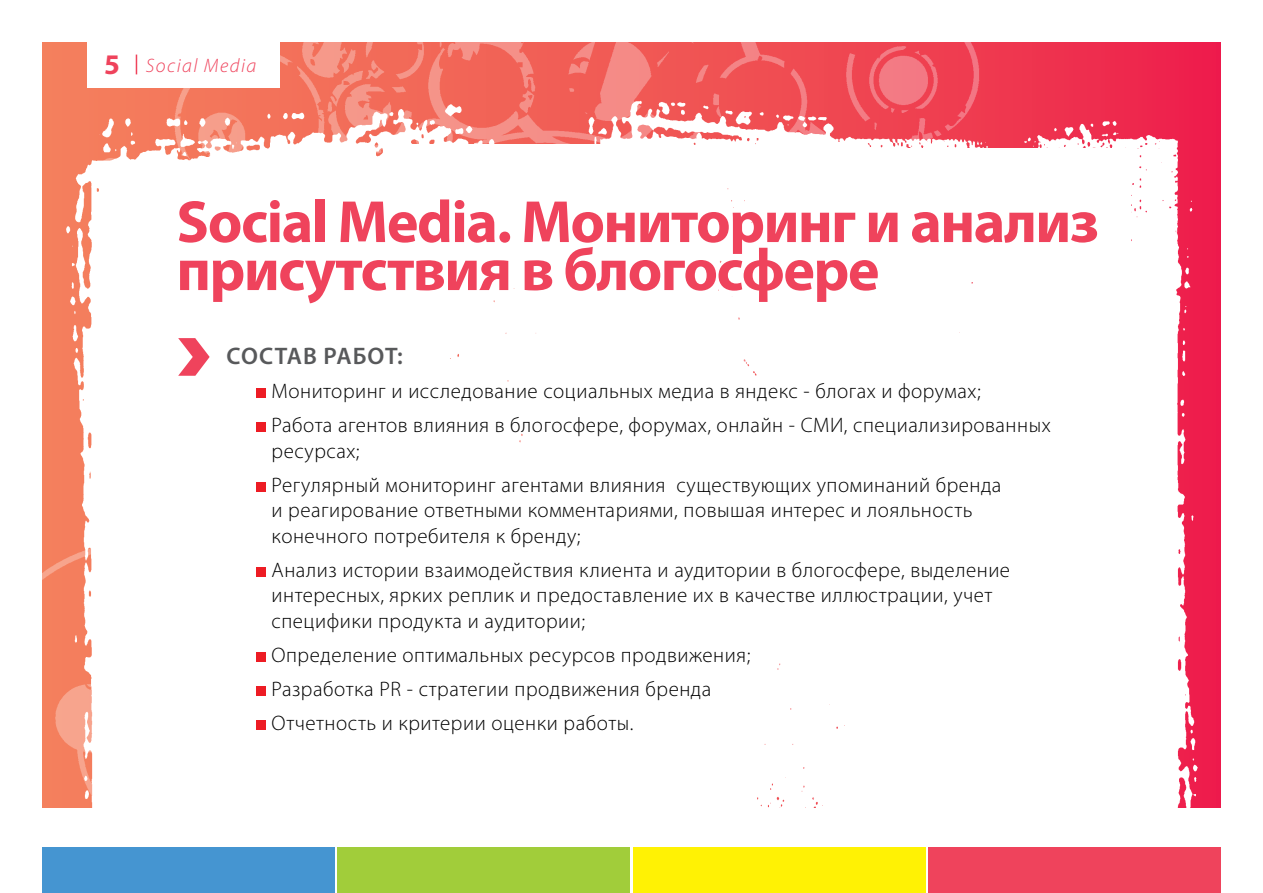
<style>
.page{position:relative;width:1263px;height:893px;background:#fff}
.page>*{position:absolute;margin:0;border:0;box-sizing:border-box;transform-origin:0 0}
.t1{font:700 60px/48px "Myriad Pro";letter-spacing:-.025em;color:#ef435c}
.t2{font:600 24px "Myriad Pro";letter-spacing:.035em;color:#58595b}
.t3{font:300 21px/34px "Myriad Pro";letter-spacing:.025em;color:#000}
.t4{font:italic 300 19.5px "Myriad Pro";letter-spacing:.075em;color:#ef435c}
.s1{font-weight:700;font-style:normal;font-size:28.5px}
</style>
<div class="page">
<div style="left:43px;top:847px;width:292px;height:46px;background:#4595d1"></div>
<div style="left:338px;top:847px;width:292px;height:46px;background:#a1cd3a"></div>
<div style="left:633px;top:847px;width:292px;height:46px;background:#fff204"></div>
<div style="left:928px;top:847px;width:292px;height:46px;background:#ef435c"></div>
<img style="left:43px;top:42px;width:956px;height:36px">
<img style="left:42px;top:43px;width:700px;height:765px">
<img style="left:531px;top:78px;width:690px;height:730px">
<div style="left:395px;top:145px;width:263px;height:133px;background:#fff"></div>
<div style="left:840px;top:149px;width:291px;height:133px;background:#fff"></div>
<div style="left:133px;top:0;width:147px;height:87px;background:#fff"></div>
<div style="left:87px;top:0;width:49px;height:87px;background:#fff"></div>
<svg style="left:136px;top:55px;width:1px;height:19px"></svg>
<svg style="left:178px;top:338px;width:32px;height:38px"></svg>
<div style="left:171px;top:446px;width:138px;height:195px;background:#fff"></div>
<div style="left:256px;top:388px;width:10px;height:10px;background:#ed1c24"></div>
<div style="left:256px;top:422px;width:10px;height:10px;background:#ed1c24"></div>
<div style="left:256px;top:482px;width:10px;height:9px;background:#ed1c24"></div>
<div style="left:256px;top:567px;width:10px;height:9px;background:#ed1c24"></div>
<div style="left:256px;top:652px;width:10px;height:9px;background:#ed1c24"></div>
<div style="left:256px;top:686px;width:10px;height:9px;background:#ed1c24"></div>
<div style="left:256px;top:720px;width:10px;height:9px;background:#ed1c24"></div>
<p class="t4" style="left:104px;top:55px;width:154px"><span class="s1">5</span> Social Media</p>
<h1 class="t1" style="left:176px;top:196px;width:924px">Social Media. Мониторинг и анализ присутствия в блогосфере</h1>
<p class="t2" style="left:226px;top:341px;width:178px">Состав работ:</p>
<p class="t3" style="left:272px;top:374px;width:781px">Мониторинг и исследование социальных медиа в яндекс - блогах и форумах;<br>Работа агентов влияния в блогосфере, форумах, онлайн - СМИ, специализированных</p>
<p class="t3" style="left:272px;top:434px;width:731px">ресурсах;<br>Регулярный мониторинг агентами влияния существующих упоминаний бренда</p>
<p class="t3" style="left:272px;top:498px;width:702px;line-height:25.5px">и реагирование ответными комментариями, повышая интерес и лояльность конечного потребителя к бренду;</p>
<p class="t3" style="left:272px;top:557px;width:740px;line-height:25.5px">Анализ истории взаимодействия клиента и аудитории в блогосфере, выделение интересных, ярких реплик и предоставление их в качестве иллюстрации, учет специфики продукта и аудитории;</p>
<p class="t3" style="left:272px;top:638px;width:480px">Определение оптимальных ресурсов продвижения;<br>Разработка PR - стратегии продвижения бренда<br>Отчетность и критерии оценки работы.</p>
</div>
